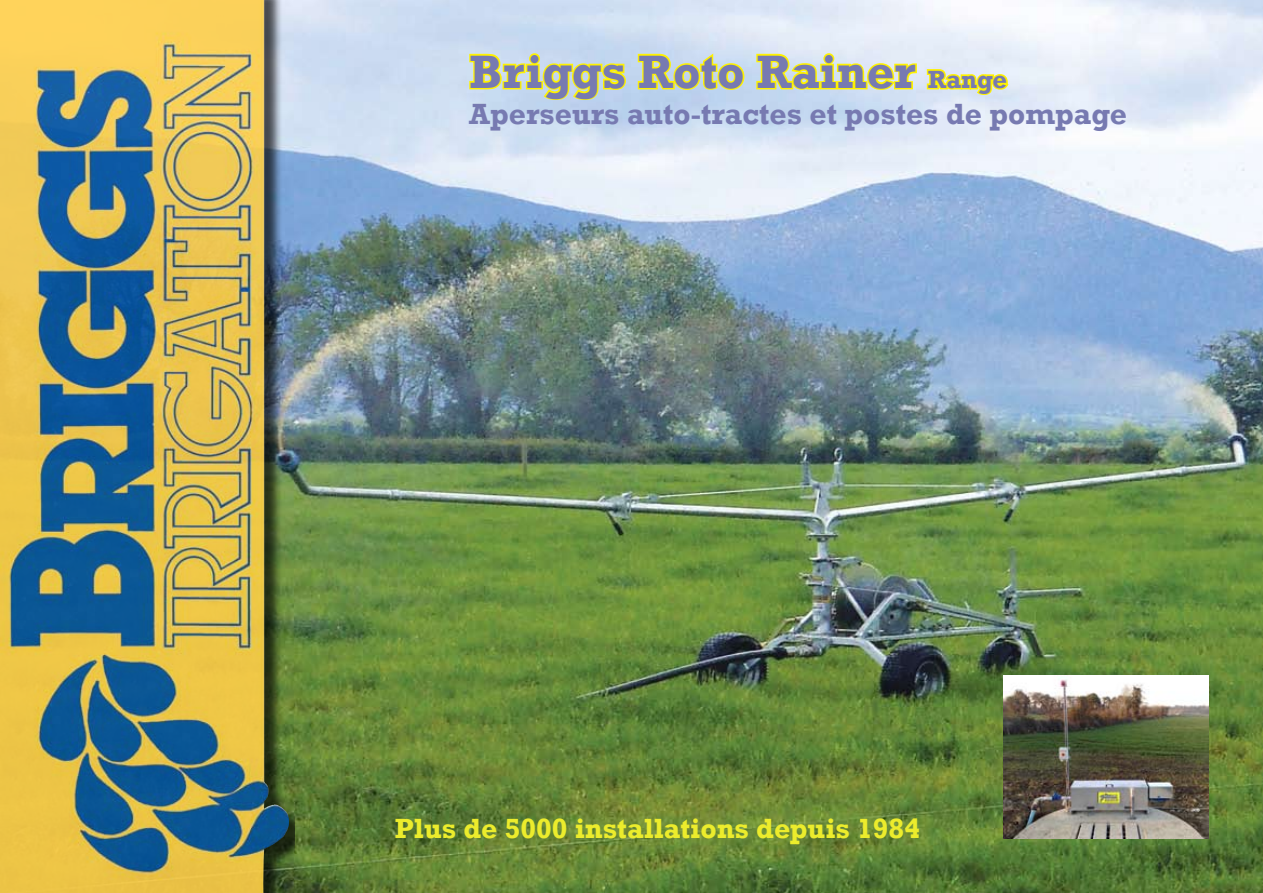
<style>
.page{position:relative;width:1263px;height:893px;background:#fff}
.page>*{position:absolute;margin:0;border:0;box-sizing:border-box;transform-origin:0 0}
.t1{font:700 48px "Rockwell";color:#777ab1}
.t2{font:700 30px "Rockwell";color:#777ab1}
.t3{font:700 28.5px "Rockwell";color:#ecec2c}
.s1{font-size:25.5px}
</style>
<div class="page">
<img style="left:294px;top:0;width:969px;height:893px">
<svg style="left:468px;top:51px;width:160px;height:50px;background:#d8e0a0"></svg>
<svg style="left:636px;top:51px;width:110px;height:41px;background:#d8e09d"></svg>
<svg style="left:755px;top:51px;width:163px;height:45px;background:#e3e7a1"></svg>
<svg style="left:925px;top:67px;width:86px;height:30px;background:#edec85"></svg>
<img style="left:0;top:0;width:289px;height:893px">
<img style="left:1004px;top:676px;width:205px;height:163px">
<h1 class="t1" style="left:469px;top:43px;width:539px">Briggs Roto Rainer <span class="s1">Range</span></h1>
<p class="t2" style="left:469px;top:96px;width:659px">Aperseurs auto-tractes et postes de pompage</p>
<p class="t3" style="left:395px;top:811px;width:527px">Plus de 5000 installations depuis 1984</p>
</div>
